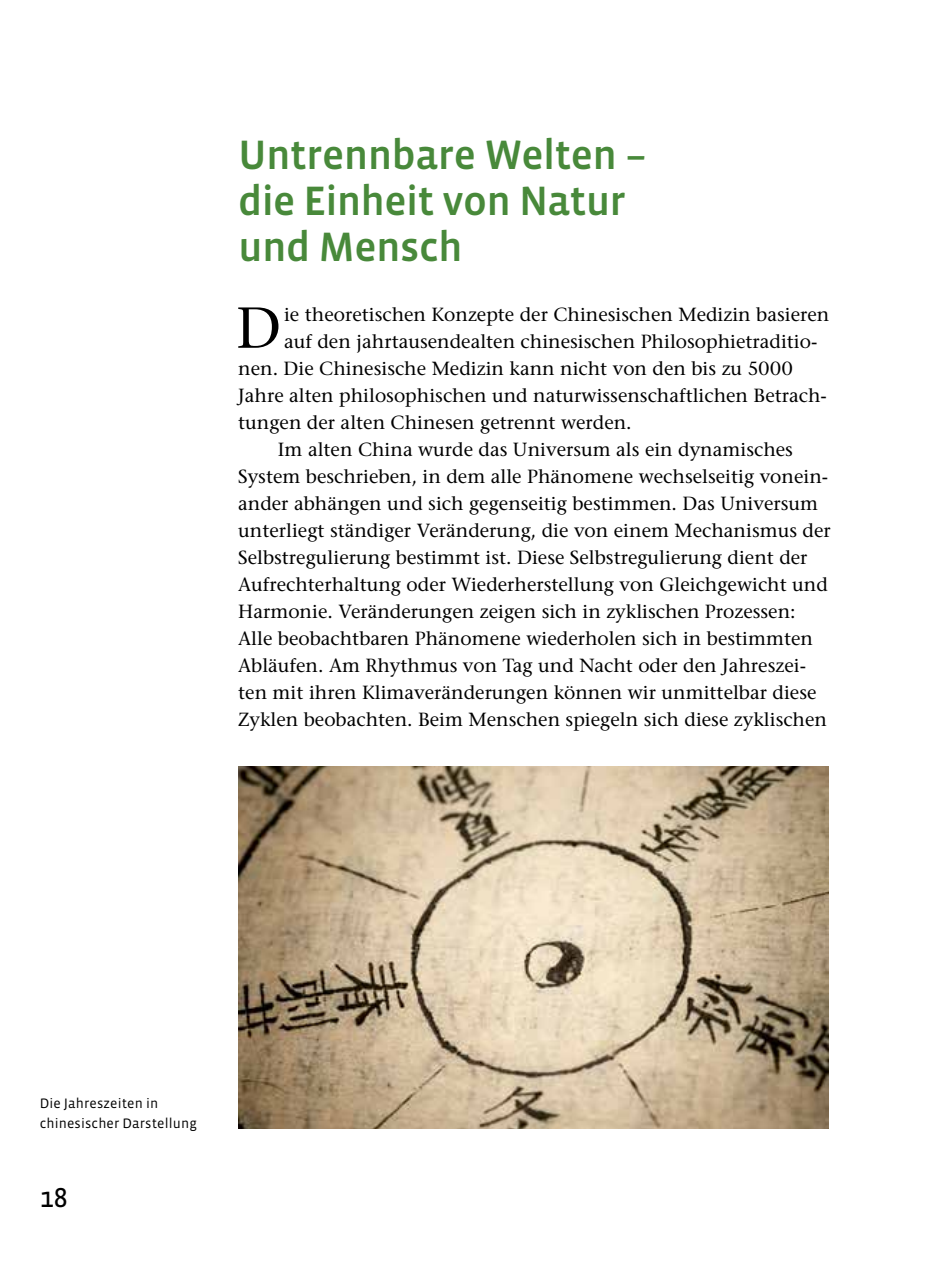
<style>
.page{position:relative;width:936px;height:1276px;background:#fff}
.page>*{position:absolute;margin:0;border:0;box-sizing:border-box;transform-origin:0 0}
.t1{font:57.6px "Stone Serif";color:#000}
.t2{font:42px/46px "Vista Sans Med";letter-spacing:-.015em;color:#48893a}
.t3{font:28px "Vista Sans Reg";color:#000}
.t4{font:19px "Stone Serif";color:#000}
.t5{font:14px/20px "Vista Sans";letter-spacing:.01em;color:#000}
</style>
<div class="page">
<img style="left:238px;top:766px;width:590px;height:362px">
<h2 class="t2" style="left:238px;top:132px;width:409px">Untrennbare Welten – die Einheit von Natur und Mensch</h2>
<h1 class="t1" style="left:236px;top:292px;width:47px">D</h1>
<p class="t4" style="left:284px;top:302px;width:546px">ie theoretischen Konzepte der Chinesischen Medizin basieren</p>
<p class="t4" style="left:284px;top:329px;width:535px">auf den jahrtausendealten chinesischen Philosophietraditio-</p>
<p class="t4" style="left:238px;top:356px;width:556px">nen. Die Chinesische Medizin kann nicht von den bis zu 5000</p>
<p class="t4" style="left:238px;top:383px;width:590px">Jahre alten philosophischen und naturwissenschaftlichen Betrach-</p>
<p class="t4" style="left:238px;top:410px;width:395px">tungen der alten Chinesen getrennt werden.</p>
<p class="t4" style="left:278px;top:437px;width:516px">Im alten China wurde das Universum als ein dynamisches</p>
<p class="t4" style="left:238px;top:464px;width:591px">System beschrieben, in dem alle Phänomene wechselseitig vonein-</p>
<p class="t4" style="left:238px;top:491px;width:581px">ander abhängen und sich gegenseitig bestimmen. Das Universum</p>
<p class="t4" style="left:238px;top:518px;width:594px">unterliegt ständiger Veränderung, die von einem Mechanismus der</p>
<p class="t4" style="left:238px;top:545px;width:570px">Selbstregulierung bestimmt ist. Diese Selbstregulierung dient der</p>
<p class="t4" style="left:238px;top:572px;width:591px">Aufrechterhaltung oder Wiederherstellung von Gleichgewicht und</p>
<p class="t4" style="left:238px;top:599px;width:559px">Harmonie. Veränderungen zeigen sich in zyklischen Prozessen:</p>
<p class="t4" style="left:238px;top:626px;width:576px">Alle beobachtbaren Phänomene wiederholen sich in bestimmten</p>
<p class="t4" style="left:238px;top:653px;width:569px">Abläufen. Am Rhythmus von Tag und Nacht oder den Jahreszei-</p>
<p class="t4" style="left:238px;top:680px;width:579px">ten mit ihren Klimaveränderungen können wir unmittelbar diese</p>
<p class="t4" style="left:238px;top:707px;width:590px">Zyklen beobachten. Beim Menschen spiegeln sich diese zyklischen</p>
<p class="t5" style="left:40px;top:1093px;width:159px">Die Jahreszeiten in chinesischer Darstellung</p>
<h3 class="t3" style="left:40px;top:1183px;width:29px">18</h3>
</div>
